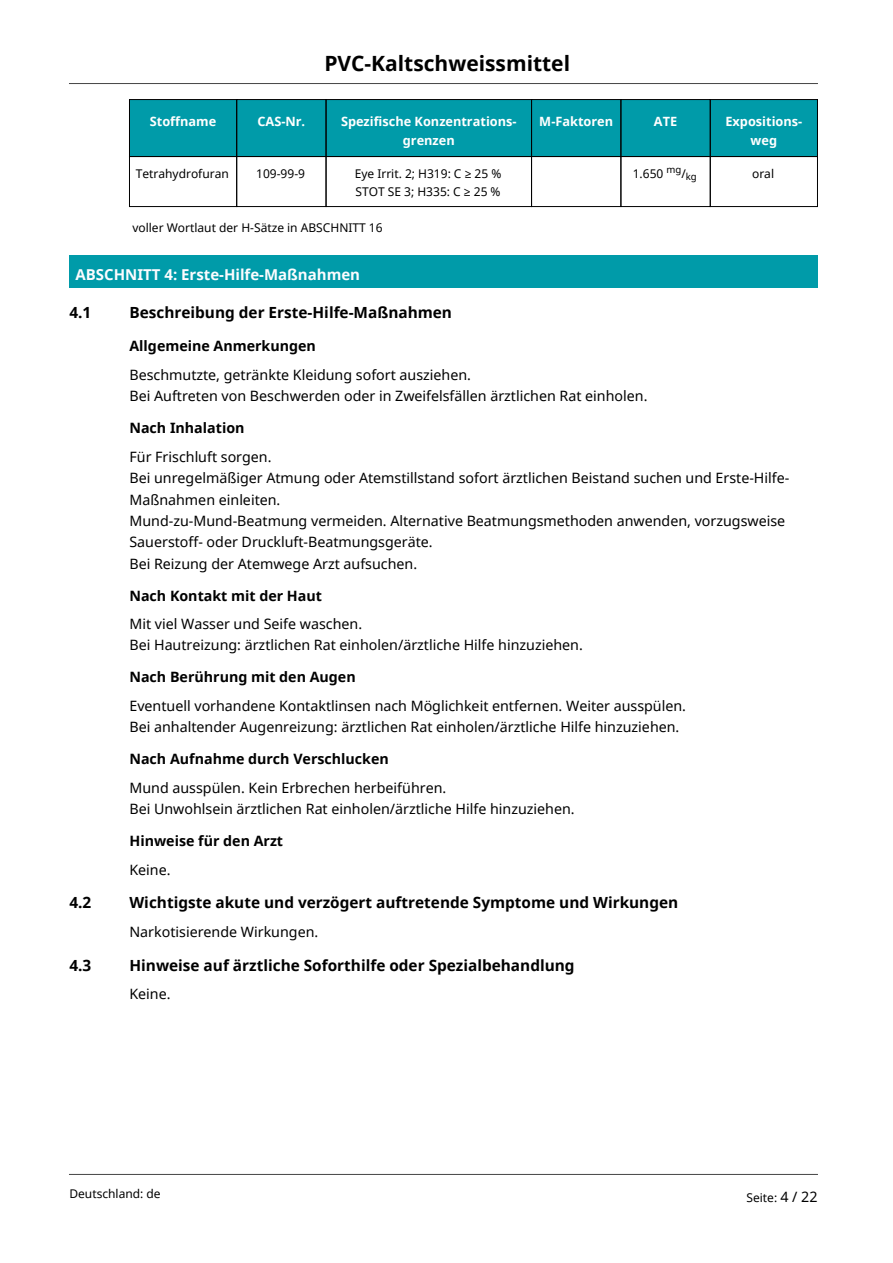
<style>
.page{position:relative;width:893px;height:1263px;background:#fff}
.page>*{position:absolute;margin:0;border:0;box-sizing:border-box;transform-origin:0 0}
.t1{font:700 21px "Noto Sans";color:#000}
.t2{font:700 15.3px "Noto Sans";color:#000}
.t3{font:700 15px "Noto Sans";color:#fcfcff}
.t4{font:14.25px/21.3px "Noto Sans";color:#000}
.t5{font:700 14.25px "Noto Sans";color:#000}
.t6{font:700 12.75px/19.2px "Noto Sans";color:#fff;text-align:center}
.t7{font:12px/18px "Noto Sans";color:#000}
.s1{font-size:14.25px}
</style>
<div class="page">
<div style="left:129px;top:100px;width:108px;height:57px;background:#009ba9"></div>
<div style="left:237px;top:100px;width:89px;height:57px;background:#009ba9"></div>
<div style="left:326px;top:100px;width:206px;height:57px;background:#009ba9"></div>
<div style="left:532px;top:100px;width:89px;height:57px;background:#009ba9"></div>
<div style="left:621px;top:100px;width:89px;height:57px;background:#009ba9"></div>
<div style="left:710px;top:100px;width:107px;height:57px;background:#009ba9"></div>
<div style="left:129px;top:99px;width:108px;height:58px;border:1px solid #000"></div>
<div style="left:236px;top:99px;width:90px;height:58px;border:1px solid #000"></div>
<div style="left:326px;top:99px;width:206px;height:58px;border:1px solid #000"></div>
<div style="left:531px;top:99px;width:90px;height:58px;border:1px solid #000"></div>
<div style="left:620px;top:99px;width:91px;height:58px;border:1px solid #000"></div>
<div style="left:710px;top:99px;width:108px;height:58px;border:1px solid #000"></div>
<div style="left:129px;top:156px;width:108px;height:51px;border:1px solid #000"></div>
<div style="left:236px;top:156px;width:90px;height:51px;border:1px solid #000"></div>
<div style="left:326px;top:156px;width:206px;height:51px;border:1px solid #000"></div>
<div style="left:531px;top:156px;width:90px;height:51px;border:1px solid #000"></div>
<div style="left:620px;top:156px;width:91px;height:51px;border:1px solid #000"></div>
<div style="left:710px;top:156px;width:108px;height:51px;border:1px solid #000"></div>
<div style="left:69px;top:255px;width:748px;height:32px;background:#009ba9"></div>
<hr style="left:69px;top:83px;width:748px;height:1px;background:#454545">
<hr style="left:69px;top:1174px;width:748px;height:1px;background:#454545">
<h1 class="t1" style="left:324px;top:49px;width:247px">PVC-Kaltschweissmittel</h1>
<p class="t6" style="left:150px;top:112px;width:68px">Stoffname</p>
<p class="t6" style="left:257px;top:112px;width:49px">CAS-Nr.</p>
<p class="t6" style="left:341px;top:112px;width:177px">Spezifische Konzentrations&shy;grenzen</p>
<p class="t6" style="left:539px;top:112px;width:75px">M-Faktoren</p>
<p class="t6" style="left:654px;top:112px;width:25px">ATE</p>
<p class="t6" style="left:725px;top:112px;width:78px">Expositions&shy;weg</p>
<p class="t7" style="left:136px;top:164px;width:95px">Tetrahydrofuran</p>
<p class="t7" style="left:256px;top:164px;width:50px">109-99-9</p>
<p class="t7" style="left:355px;top:164px;width:148px">Eye Irrit. 2; H319: C ≥ 25 %<br>STOT SE 3; H335: C ≥ 25 %</p>
<p class="t7" style="left:633px;top:164px;width:66px">1.650 <sup>mg</sup>/<sub>kg</sub></p>
<p class="t7" style="left:752px;top:164px;width:24px">oral</p>
<p class="t7" style="left:132px;top:218px;width:252px">voller Wortlaut der H-Sätze in ABSCHNITT 16</p>
<p class="t3" style="left:75px;top:264px;width:286px">ABSCHNITT 4: Erste-Hilfe-Maßnahmen</p>
<p class="t2" style="left:69px;top:302px;width:23px">4.1</p>
<p class="t2" style="left:129px;top:302px;width:324px">Beschreibung der Erste-Hilfe-Maßnahmen</p>
<p class="t5" style="left:129px;top:336px;width:188px">Allgemeine Anmerkungen</p>
<p class="t4" style="left:129px;top:364px;width:519px">Beschmutzte, getränkte Kleidung sofort ausziehen.<br>Bei Auftreten von Beschwerden oder in Zweifelsfällen ärztlichen Rat einholen.</p>
<p class="t5" style="left:129px;top:418px;width:117px">Nach Inhalation</p>
<p class="t4" style="left:129px;top:446px;width:661px">Für Frischluft sorgen.<br>Bei unregelmäßiger Atmung oder Atemstillstand sofort ärztlichen Beistand suchen und Erste-Hilfe-Maßnahmen einleiten.<br>Mund-zu-Mund-Beatmung vermeiden. Alternative Beatmungsmethoden anwenden, vorzugsweise Sauerstoff- oder Druckluft-Beatmungsgeräte.<br>Bei Reizung der Atemwege Arzt aufsuchen.</p>
<p class="t5" style="left:129px;top:585px;width:194px">Nach Kontakt mit der Haut</p>
<p class="t4" style="left:129px;top:613px;width:455px">Mit viel Wasser und Seife waschen.<br>Bei Hautreizung: ärztlichen Rat einholen/ärztliche Hilfe hinzuziehen.</p>
<p class="t5" style="left:129px;top:667px;width:228px">Nach Berührung mit den Augen</p>
<p class="t4" style="left:129px;top:695px;width:558px">Eventuell vorhandene Kontaktlinsen nach Möglichkeit entfernen. Weiter ausspülen.<br>Bei anhaltender Augenreizung: ärztlichen Rat einholen/ärztliche Hilfe hinzuziehen.</p>
<p class="t5" style="left:129px;top:749px;width:261px">Nach Aufnahme durch Verschlucken</p>
<p class="t4" style="left:129px;top:776px;width:447px">Mund ausspülen. Kein Erbrechen herbeiführen.<br>Bei Unwohlsein ärztlichen Rat einholen/ärztliche Hilfe hinzuziehen.</p>
<p class="t5" style="left:129px;top:831px;width:155px">Hinweise für den Arzt</p>
<p class="t4" style="left:129px;top:858px;width:43px">Keine.</p>
<p class="t2" style="left:69px;top:892px;width:23px">4.2</p>
<p class="t2" style="left:129px;top:892px;width:550px">Wichtigste akute und verzögert auftretende Symptome und Wirkungen</p>
<p class="t4" style="left:129px;top:921px;width:190px">Narkotisierende Wirkungen.</p>
<p class="t2" style="left:69px;top:954px;width:23px">4.3</p>
<p class="t2" style="left:129px;top:954px;width:447px">Hinweise auf ärztliche Soforthilfe oder Spezialbehandlung</p>
<p class="t4" style="left:129px;top:983px;width:43px">Keine.</p>
<p class="t7" style="left:69px;top:1185px;width:93px">Deutschland: de</p>
<p class="t7" style="left:747px;top:1188px;width:72px">Seite: <span class="s1">4 / 22</span></p>
</div>
